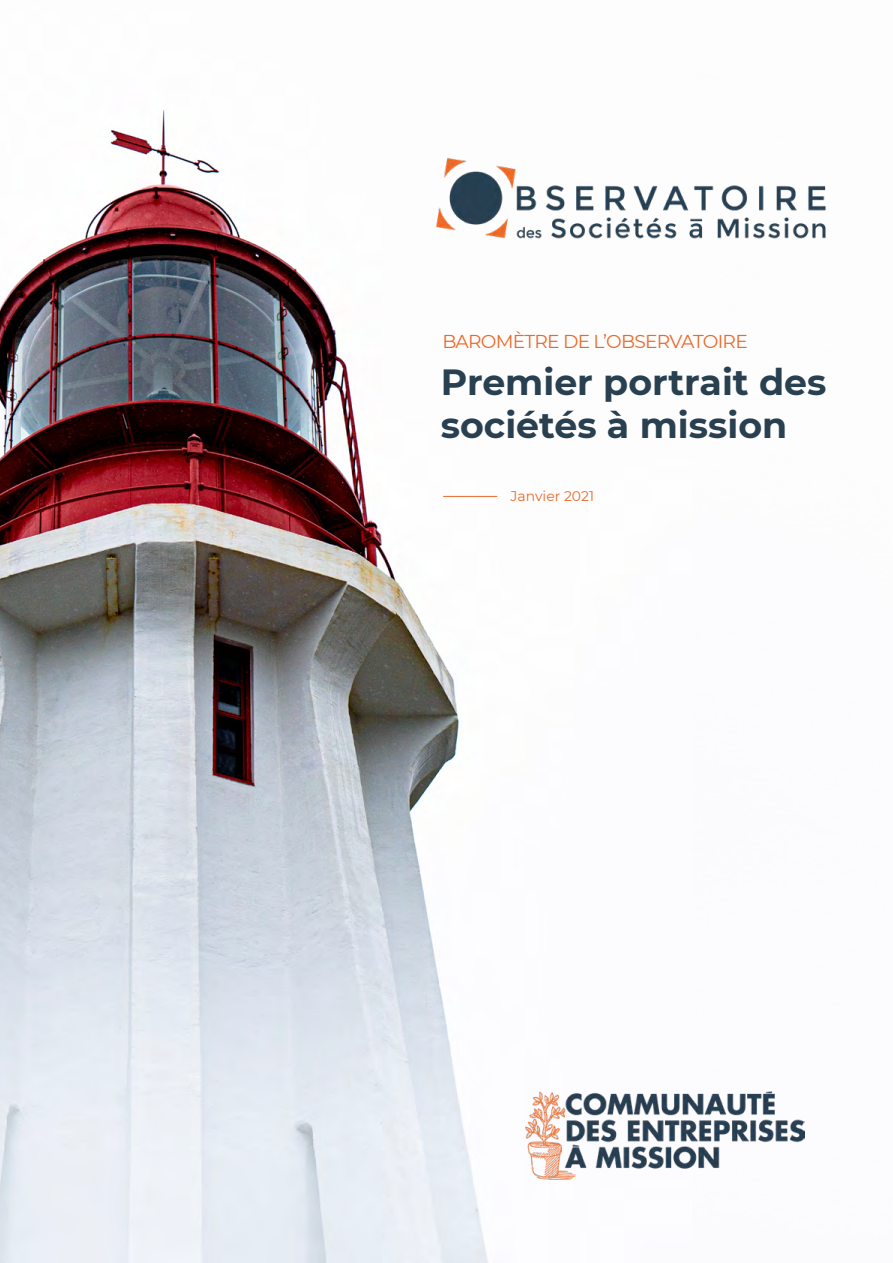
<style>
.page{position:relative;width:893px;height:1263px;background:#fff}
.page>*{position:absolute;margin:0;border:0;box-sizing:border-box;transform-origin:0 0}
.t1{font:700 36.3px/43.7px "Montserrat";color:#294051}
.t2{font:18.6px "Montserrat";letter-spacing:-.04em;color:#eb692a}
.t3{font:13.95px "Montserrat";color:#eb692a}
</style>
<div class="page">
<img style="left:0;top:110px;width:805px;height:1153px">
<img style="left:414px;top:141px;width:412px;height:119px">
<hr style="left:443px;top:496px;width:54px;height:1px;background:#eb692a">
<img style="left:525px;top:1092px;width:279px;height:87px">
<p class="t2" style="left:442px;top:328px;width:307px">BAROMÈTRE DE L’OBSERVATOIRE</p>
<p class="t1" style="left:441px;top:358px;width:387px">Premier portrait des sociétés à mission</p>
<p class="t3" style="left:510px;top:487px;width:85px">Janvier 2021</p>
</div>
